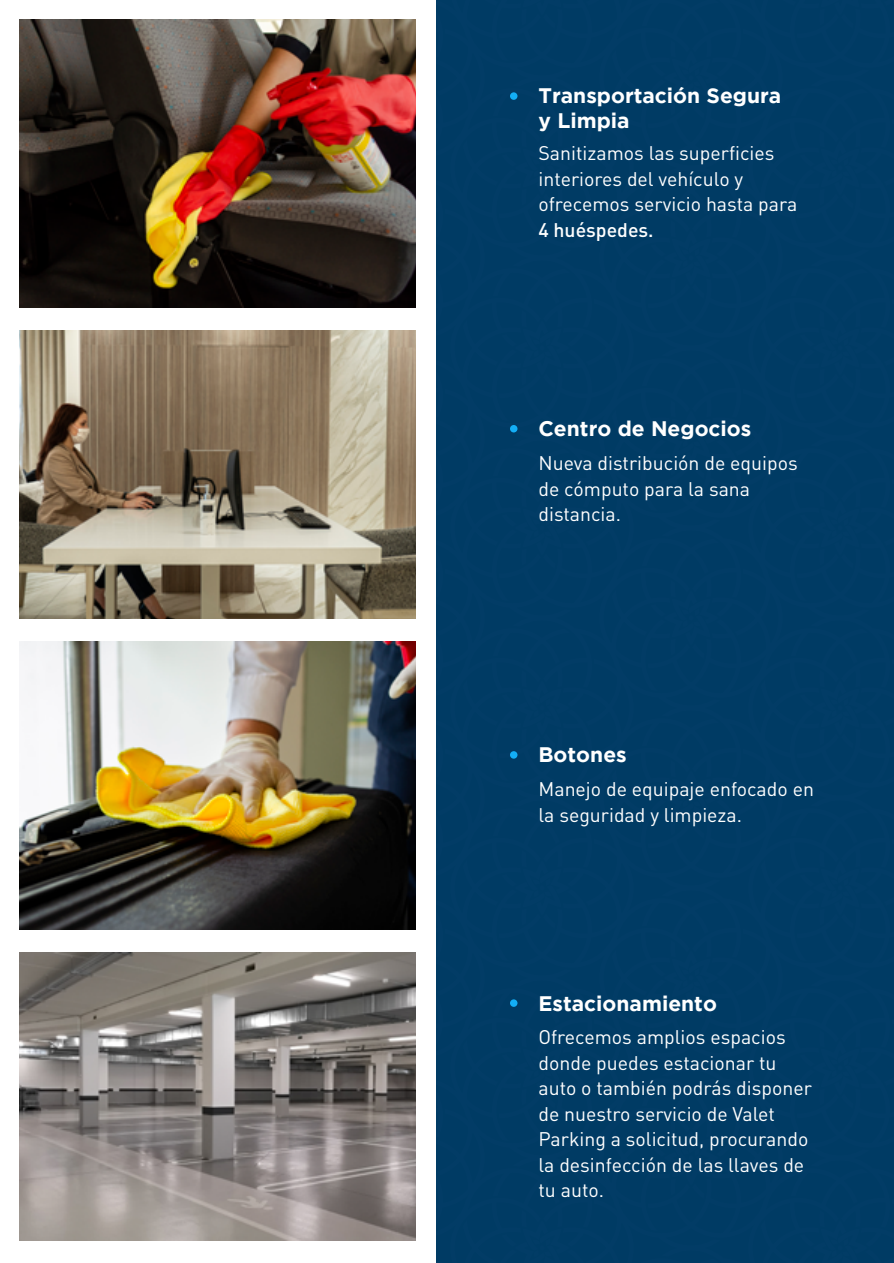
<style>
.page{position:relative;width:894px;height:1263px;background:#fff}
.page>*{position:absolute;margin:0;border:0;box-sizing:border-box;transform-origin:0 0}
.t1{font:700 21px/25.2px "Gotham";color:#fff}
.t2{font:19.5px/25.5px "DIN Pro";color:#fff}
.t3{font:500 19.5px "DIN Pro";color:#fff}
</style>
<div class="page">
<div style="left:436px;top:0;width:458px;height:1263px;background:#003b64"></div>
<div style="left:510px;top:92px;width:8px;height:8px;background:#13aef6;border-radius:50%"></div>
<div style="left:510px;top:425px;width:8px;height:7px;background:#13aef6;border-radius:50%"></div>
<div style="left:510px;top:751px;width:8px;height:8px;background:#13aef6;border-radius:50%"></div>
<div style="left:510px;top:999px;width:8px;height:8px;background:#13aef6;border-radius:50%"></div>
<img style="left:20px;top:20px;width:396px;height:288px">
<img style="left:20px;top:330px;width:396px;height:289px">
<img style="left:20px;top:641px;width:396px;height:289px">
<img style="left:20px;top:952px;width:396px;height:288px">
<p class="t1" style="left:538px;top:83px;width:244px">Transportación Segura y Limpia</p>
<p class="t2" style="left:538px;top:139px;width:260px">Sanitizamos las superficies interiores del vehículo y ofrecemos servicio hasta para</p>
<p class="t3" style="left:538px;top:214px;width:117px">4 huéspedes.</p>
<p class="t1" style="left:538px;top:416px;width:214px">Centro de Negocios</p>
<p class="t2" style="left:538px;top:448px;width:261px">Nueva distribución de equipos de cómputo para la sana distancia.</p>
<p class="t1" style="left:538px;top:742px;width:90px">Botones</p>
<p class="t2" style="left:538px;top:774px;width:277px">Manejo de equipaje enfocado en la seguridad y limpieza.</p>
<p class="t1" style="left:538px;top:990px;width:180px">Estacionamiento</p>
<p class="t2" style="left:538px;top:1023px;width:275px">Ofrecemos amplios espacios donde puedes estacionar tu auto o también podrás disponer de nuestro servicio de Valet<br>Parking a solicitud, procurando la desinfección de las llaves de tu auto.</p>
</div>
